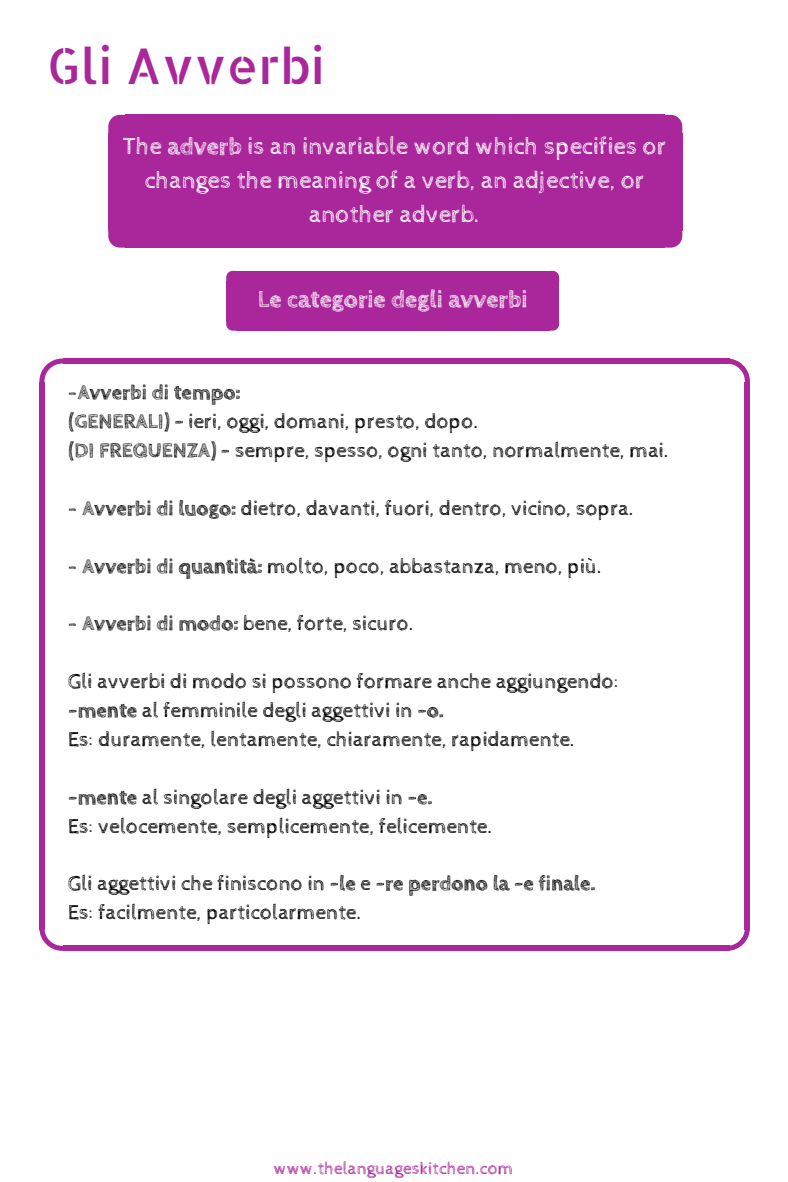
<style>
.page{position:relative;width:788px;height:1182px;background:#fff}
.page>*{position:absolute;margin:0;border:0;box-sizing:border-box;transform-origin:0 0}
.t1{font:49.35px "Allerta Stencil";color:#aa269b}
.t2{font:24.68px/34.1px "Cabin Sketch";color:#fff;text-align:center}
.t3{font:700 24.68px "Cabin Sketch";color:#fff}
.t4{font:21.18px/28.9px "Cabin Sketch";color:#000}
.t5{font:17.68px "Cabin Sketch";color:#aa269b}
.s1{font-weight:700}
</style>
<div class="page">
<svg style="left:549px;top:271px;width:10px;height:10px"></svg>
<div style="left:549px;top:281px;width:10px;height:41px;background:#aa269b"></div>
<div style="left:236px;top:281px;width:313px;height:41px;background:#aa269b"></div>
<div style="left:236px;top:271px;width:313px;height:10px;background:#aa269b"></div>
<svg style="left:226px;top:271px;width:10px;height:10px"></svg>
<div style="left:226px;top:281px;width:10px;height:41px;background:#aa269b"></div>
<div style="left:236px;top:321px;width:313px;height:9px;background:#aa269b"></div>
<svg style="left:226px;top:322px;width:10px;height:8px"></svg>
<svg style="left:549px;top:322px;width:10px;height:8px"></svg>
<svg style="left:664px;top:115px;width:18px;height:18px"></svg>
<div style="left:664px;top:133px;width:18px;height:98px;background:#aa269b"></div>
<div style="left:126px;top:133px;width:538px;height:98px;background:#aa269b"></div>
<div style="left:126px;top:115px;width:538px;height:19px;background:#aa269b"></div>
<svg style="left:108px;top:115px;width:18px;height:18px"></svg>
<div style="left:108px;top:133px;width:18px;height:98px;background:#aa269b"></div>
<div style="left:126px;top:231px;width:538px;height:16px;background:#aa269b"></div>
<svg style="left:108px;top:231px;width:18px;height:16px"></svg>
<svg style="left:664px;top:231px;width:18px;height:16px"></svg>
<svg style="left:39px;top:358px;width:25px;height:25px"></svg>
<svg style="left:725px;top:358px;width:24px;height:24px"></svg>
<div style="left:63px;top:358px;width:666px;height:5px;background:#aa269b"></div>
<div style="left:39px;top:382px;width:5px;height:547px;background:#aa269b"></div>
<div style="left:63px;top:945px;width:666px;height:5px;background:#aa269b"></div>
<svg style="left:39px;top:926px;width:24px;height:24px"></svg>
<div style="left:744px;top:382px;width:5px;height:547px;background:#aa269b"></div>
<svg style="left:729px;top:929px;width:20px;height:21px"></svg>
<h1 class="t1" style="left:47px;top:33px;width:280px">Gli Avverbi</h1>
<p class="t2" style="left:123px;top:129px;width:545px">The <span class="s1">adverb</span> is an invariable word which specifies or changes the meaning of a verb, an adjective, or another adverb.</p>
<p class="t3" style="left:258px;top:286px;width:271px">Le categorie degli avverbi</p>
<p class="t4" style="left:68px;top:378px;width:602px">-<span class="s1">Avverbi di tempo:<br>(GENERALI) -</span> ieri, oggi, domani, presto, dopo.<br><span class="s1">(DI FREQUENZA) -</span> sempre, spesso, ogni tanto, normalmente, mai.</p>
<p class="t4" style="left:68px;top:494px;width:567px">- <span class="s1">Avverbi di luogo:</span> dietro, davanti, fuori, dentro, vicino, sopra.</p>
<p class="t4" style="left:68px;top:552px;width:535px">- <span class="s1">Avverbi di quantità:</span> molto, poco, abbastanza, meno, più.</p>
<p class="t4" style="left:68px;top:609px;width:347px">- <span class="s1">Avverbi di modo:</span> bene, forte, sicuro.</p>
<p class="t4" style="left:68px;top:667px;width:552px">Gli avverbi di modo si possono formare anche aggiungendo: <span class="s1">-mente</span> al femminile degli aggettivi in <span class="s1">-o.<br></span>Es: duramente, lentamente, chiaramente, rapidamente.</p>
<p class="t4" style="left:68px;top:783px;width:426px"><span class="s1">-mente</span> al singolare degli aggettivi in <span class="s1">-e.<br></span>Es: velocemente, semplicemente, felicemente.</p>
<p class="t4" style="left:68px;top:869px;width:528px">Gli aggettivi che finiscono in <span class="s1">-le</span> e <span class="s1">-re perdono la -e finale.<br></span>Es: facilmente, particolarmente.</p>
<p class="t5" style="left:274px;top:1158px;width:241px">www.thelanguageskitchen.com</p>
</div>
